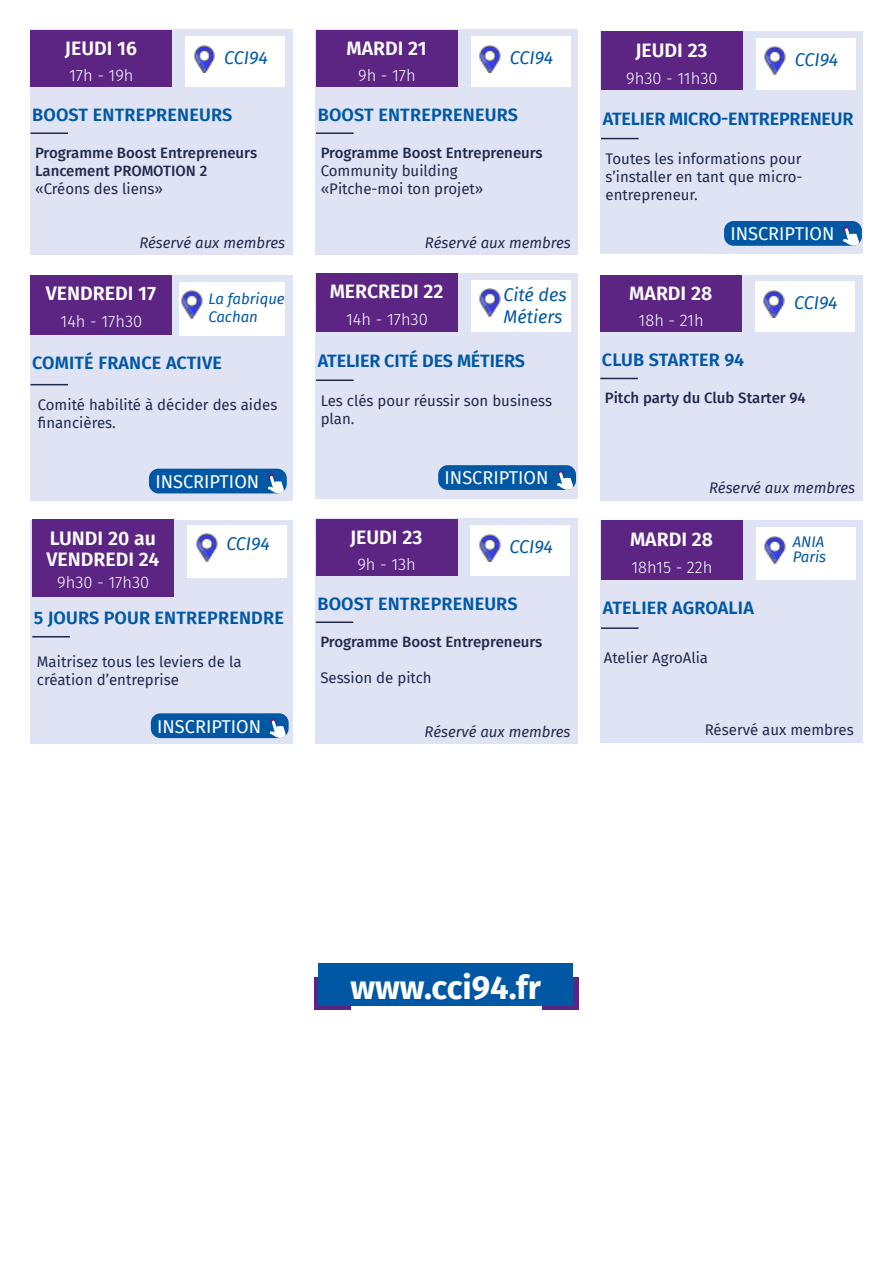
<style>
.page{position:relative;width:893px;height:1263px;background:#fff}
.page>*{position:absolute;margin:0;border:0;box-sizing:border-box;transform-origin:0 0}
.t1{font:700 33px "Fira Sans";color:#fff}
.t2{font:600 19.5px/21px "Fira Sans";color:#fff}
.t3{font:18.15px "Fira Sans";color:#fff}
.t4{font:600 18px "Fira Sans";letter-spacing:.01em;color:#0058a5}
.t5{font:600 18px "Fira Sans";letter-spacing:-.01em;color:#0058a5}
.t6{font:italic 18px/21.6px "Fira Sans";color:#0058a5}
.t7{font:300 16.5px "Fira Sans";color:#fff}
.t8{font:15px/18px "Fira Sans";color:#202a4d}
.t9{font:500 15px/18px "Fira Sans";color:#202a4d}
.t10{font:italic 15px "Fira Sans";color:#202a4d}
.t11{font:italic 15px/18px "Fira Sans";color:#0058a5}
</style>
<div class="page">
<div style="left:600px;top:31px;width:263px;height:222px;background:#e0e3f4"></div>
<div style="left:756px;top:39px;width:99px;height:51px;background:#fff"></div>
<div style="left:601px;top:31px;width:142px;height:59px;background:#5c2483"></div>
<hr style="left:601px;top:138px;width:38px;height:1px;background:#202a4d">
<img style="left:764px;top:47px;width:22px;height:28px">
<div style="left:724px;top:221px;width:138px;height:25px;background:#0058a5;border-radius:10px"></div>
<svg style="left:843px;top:226px;width:16px;height:20px"></svg>
<div style="left:30px;top:30px;width:263px;height:225px;background:#e0e3f4"></div>
<div style="left:185px;top:37px;width:100px;height:50px;background:#fff"></div>
<div style="left:30px;top:30px;width:142px;height:57px;background:#5c2483"></div>
<hr style="left:30px;top:132px;width:38px;height:2px;background:#202a4d">
<img style="left:194px;top:45px;width:21px;height:27px">
<div style="left:600px;top:275px;width:262px;height:225px;background:#e0e3f4"></div>
<div style="left:755px;top:282px;width:100px;height:50px;background:#fff"></div>
<div style="left:600px;top:275px;width:142px;height:57px;background:#5c2483"></div>
<hr style="left:600px;top:378px;width:38px;height:1px;background:#202a4d">
<img style="left:763px;top:291px;width:22px;height:26px">
<div style="left:315px;top:273px;width:263px;height:225px;background:#e0e3f4"></div>
<div style="left:471px;top:280px;width:99px;height:52px;background:#fff"></div>
<div style="left:316px;top:273px;width:142px;height:59px;background:#5c2483"></div>
<hr style="left:316px;top:379px;width:38px;height:2px;background:#202a4d">
<img style="left:479px;top:289px;width:22px;height:28px">
<div style="left:438px;top:465px;width:138px;height:25px;background:#0058a5;border-radius:10px"></div>
<svg style="left:557px;top:470px;width:16px;height:20px"></svg>
<svg style="left:315px;top:977px;width:36px;height:32px"></svg>
<div style="left:542px;top:977px;width:36px;height:32px;background:#5c2483"></div>
<div style="left:318px;top:963px;width:255px;height:42px;background:#0058a5"></div>
<div style="left:30px;top:275px;width:263px;height:225px;background:#e0e3f4"></div>
<div style="left:180px;top:282px;width:105px;height:54px;background:#fff"></div>
<div style="left:30px;top:275px;width:142px;height:59px;background:#5c2483"></div>
<hr style="left:30px;top:384px;width:38px;height:1px;background:#202a4d">
<img style="left:179px;top:291px;width:24px;height:28px">
<div style="left:149px;top:469px;width:138px;height:24px;background:#0058a5;border-radius:10px"></div>
<svg style="left:268px;top:473px;width:16px;height:20px"></svg>
<div style="left:30px;top:520px;width:263px;height:223px;background:#e0e3f4"></div>
<div style="left:32px;top:520px;width:142px;height:77px;background:#5c2483"></div>
<hr style="left:32px;top:636px;width:38px;height:1px;background:#202a4d">
<div style="left:151px;top:713px;width:138px;height:25px;background:#0058a5;border-radius:10px"></div>
<svg style="left:270px;top:718px;width:16px;height:20px"></svg>
<div style="left:187px;top:525px;width:100px;height:52px;background:#fff"></div>
<img style="left:196px;top:534px;width:22px;height:28px">
<div style="left:315px;top:30px;width:263px;height:225px;background:#e0e3f4"></div>
<div style="left:471px;top:37px;width:99px;height:50px;background:#fff"></div>
<div style="left:316px;top:30px;width:142px;height:57px;background:#5c2483"></div>
<hr style="left:316px;top:132px;width:38px;height:2px;background:#202a4d">
<img style="left:479px;top:45px;width:22px;height:27px">
<div style="left:315px;top:519px;width:263px;height:225px;background:#e0e3f4"></div>
<div style="left:471px;top:526px;width:99px;height:50px;background:#fff"></div>
<div style="left:316px;top:519px;width:141px;height:57px;background:#5c2483"></div>
<hr style="left:316px;top:621px;width:37px;height:2px;background:#202a4d">
<img style="left:479px;top:534px;width:22px;height:27px">
<div style="left:600px;top:521px;width:263px;height:222px;background:#e0e3f4"></div>
<div style="left:756px;top:528px;width:99px;height:52px;background:#fff"></div>
<div style="left:601px;top:521px;width:142px;height:59px;background:#5c2483"></div>
<hr style="left:601px;top:627px;width:38px;height:2px;background:#202a4d">
<img style="left:764px;top:536px;width:22px;height:29px">
<h2 class="t2" style="left:65px;top:36px;width:74px">JEUDI 16</h2>
<p class="t7" style="left:69px;top:63px;width:66px">17h - 19h</p>
<p class="t6" style="left:224px;top:46px;width:45px">CCI94</p>
<h2 class="t2" style="left:346px;top:36px;width:82px">MARDI 21</h2>
<p class="t7" style="left:358px;top:63px;width:59px">9h - 17h</p>
<p class="t6" style="left:510px;top:46px;width:45px">CCI94</p>
<h2 class="t2" style="left:635px;top:38px;width:74px">JEUDI 23</h2>
<p class="t7" style="left:626px;top:66px;width:93px">9h30 - 11h30</p>
<p class="t6" style="left:795px;top:49px;width:45px">CCI94</p>
<p class="t4" style="left:32px;top:100px;width:202px">BOOST ENTREPRENEURS</p>
<p class="t9" style="left:35px;top:143px;width:224px">Programme Boost Entrepreneurs<br>Lancement PROMOTION 2</p>
<p class="t8" style="left:35px;top:180px;width:130px">«Créons des liens»</p>
<p class="t10" style="left:139px;top:231px;width:147px">Réservé aux membres</p>
<p class="t4" style="left:318px;top:100px;width:202px">BOOST ENTREPRENEURS</p>
<p class="t9" style="left:321px;top:143px;width:224px">Programme Boost Entrepreneurs</p>
<p class="t8" style="left:321px;top:162px;width:164px">Community building «Pitche-moi ton projet»</p>
<p class="t10" style="left:425px;top:231px;width:147px">Réservé aux membres</p>
<p class="t5" style="left:603px;top:104px;width:252px">ATELIER MICRO-ENTREPRENEUR</p>
<p class="t8" style="left:606px;top:149px;width:199px;text-align:justify">Toutes les informations pour s’installer en tant que micro&shy;entrepreneur.</p>
<p class="t3" style="left:730px;top:220px;width:105px">INSCRIPTION</p>
<h2 class="t2" style="left:46px;top:282px;width:112px">VENDREDI 17</h2>
<p class="t7" style="left:61px;top:310px;width:83px">14h - 17h30</p>
<p class="t11" style="left:208px;top:289px;width:78px">La fabrique<br>Cachan</p>
<p class="t4" style="left:32px;top:348px;width:191px">COMITÉ FRANCE ACTIVE</p>
<p class="t8" style="left:38px;top:395px;width:241px">Comité habilité à décider des aides financières.</p>
<h2 class="t2" style="left:330px;top:280px;width:115px">MERCREDI 22</h2>
<p class="t7" style="left:346px;top:308px;width:83px">14h - 17h30</p>
<p class="t6" style="left:504px;top:284px;width:65px">Cité des<br>Métiers</p>
<p class="t5" style="left:318px;top:345px;width:209px">ATELIER CITÉ DES MÉTIERS</p>
<p class="t8" style="left:321px;top:391px;width:233px">Les clés pour réussir son business plan.</p>
<h2 class="t2" style="left:629px;top:282px;width:85px">MARDI 28</h2>
<p class="t7" style="left:639px;top:308px;width:67px">18h - 21h</p>
<p class="t6" style="left:794px;top:292px;width:45px">CCI94</p>
<p class="t4" style="left:602px;top:345px;width:144px">CLUB STARTER 94</p>
<p class="t9" style="left:605px;top:388px;width:202px">Pitch party du Club Starter 94</p>
<p class="t3" style="left:155px;top:468px;width:105px">INSCRIPTION</p>
<p class="t3" style="left:445px;top:464px;width:105px">INSCRIPTION</p>
<p class="t10" style="left:709px;top:477px;width:147px">Réservé aux membres</p>
<h2 class="t2" style="left:46px;top:526px;width:114px">LUNDI 20 au<br>VENDREDI 24</h2>
<p class="t7" style="left:57px;top:570px;width:93px">9h30 - 17h30</p>
<p class="t4" style="left:34px;top:603px;width:251px">5 JOURS POUR ENTREPRENDRE</p>
<p class="t8" style="left:37px;top:653px;width:206px">Maitrisez tous les leviers de la création d’entreprise</p>
<p class="t3" style="left:157px;top:712px;width:105px">INSCRIPTION</p>
<p class="t6" style="left:226px;top:532px;width:45px">CCI94</p>
<h2 class="t2" style="left:350px;top:525px;width:74px">JEUDI 23</h2>
<p class="t7" style="left:357px;top:552px;width:60px">9h - 13h</p>
<p class="t6" style="left:510px;top:535px;width:45px">CCI94</p>
<h2 class="t2" style="left:630px;top:527px;width:85px">MARDI 28</h2>
<p class="t7" style="left:631px;top:555px;width:82px">18h15 - 22h</p>
<p class="t11" style="left:793px;top:534px;width:35px;line-height:15px">ANIA<br>Paris</p>
<p class="t4" style="left:317px;top:589px;width:202px">BOOST ENTREPRENEURS</p>
<p class="t9" style="left:320px;top:632px;width:224px">Programme Boost Entrepreneurs</p>
<p class="t8" style="left:320px;top:668px;width:113px">Session de pitch</p>
<p class="t10" style="left:425px;top:720px;width:147px">Réservé aux membres</p>
<p class="t4" style="left:603px;top:593px;width:153px">ATELIER AGROALIA</p>
<p class="t8" style="left:604px;top:648px;width:106px">Atelier AgroAlia</p>
<p class="t8" style="left:705px;top:720px;width:150px">Réservé aux membres</p>
<h1 class="t1" style="left:351px;top:960px;width:192px">www.cci94.fr</h1>
</div>
